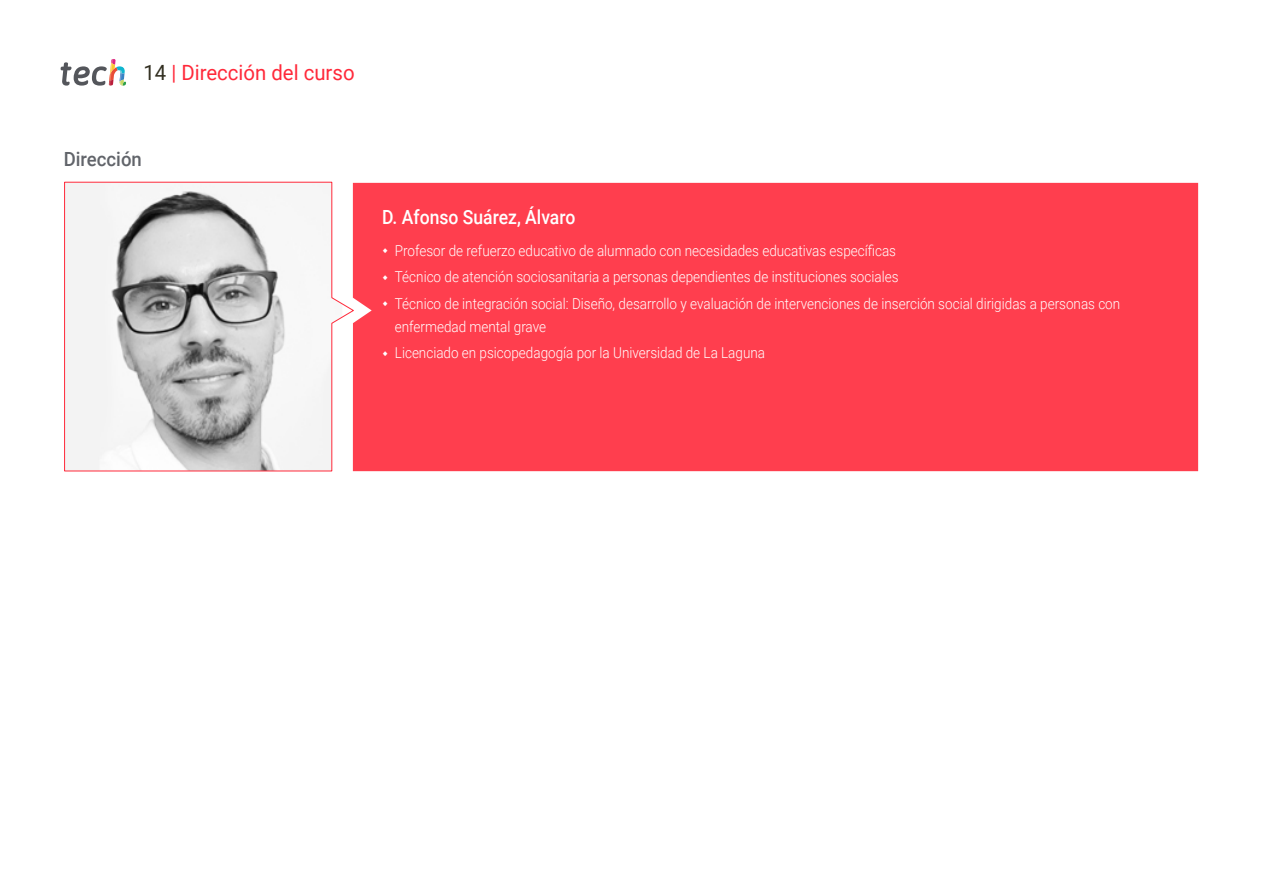
<style>
.page{position:relative;width:1263px;height:893px;background:#fff}
.page>*{position:absolute;margin:0;border:0;box-sizing:border-box;transform-origin:0 0}
.t1{font:21px "Roboto";color:#ff293a}
.t2{font:500 19.5px "Roboto";color:#fff;scale:.9 1}
.t3{font:500 19.5px "Roboto";color:#61646a;scale:.95 1}
.t4{font:300 15px/26.7px "Roboto";color:#fff;scale:.9 1}
.s1{color:#312e20}
</style>
<div class="page">
<svg style="left:61px;top:59px;width:65px;height:27px"></svg>
<div style="left:354px;top:183px;width:844px;height:288px;background:#ff3e4e"></div>
<svg style="left:64px;top:182px;width:290px;height:289px"></svg>
<svg style="left:383px;top:248px;width:4px;height:5px"></svg>
<svg style="left:383px;top:275px;width:4px;height:5px"></svg>
<svg style="left:383px;top:302px;width:4px;height:5px"></svg>
<svg style="left:383px;top:351px;width:4px;height:5px"></svg>
<h1 class="t1" style="left:144px;top:57px;width:213px"><span class="s1">14</span> | Dirección del curso</h1>
<h2 class="t3" style="left:64px;top:145px;width:84px">Dirección</h2>
<h2 class="t2" style="left:382px;top:203px;width:216px">D. Afonso Suárez, Álvaro</h2>
<p class="t4" style="left:395px;top:236px;width:807px">Profesor de refuerzo educativo de alumnado con necesidades educativas específicas<br>Técnico de atención sociosanitaria a personas dependientes de instituciones sociales<br>Técnico de integración social: Diseño, desarrollo y evaluación de intervenciones de inserción social dirigidas a personas con</p>
<p class="t4" style="left:395px;top:312px;width:413px">enfermedad mental grave<br>Licenciado en psicopedagogía por la Universidad de La Laguna</p>
</div>
